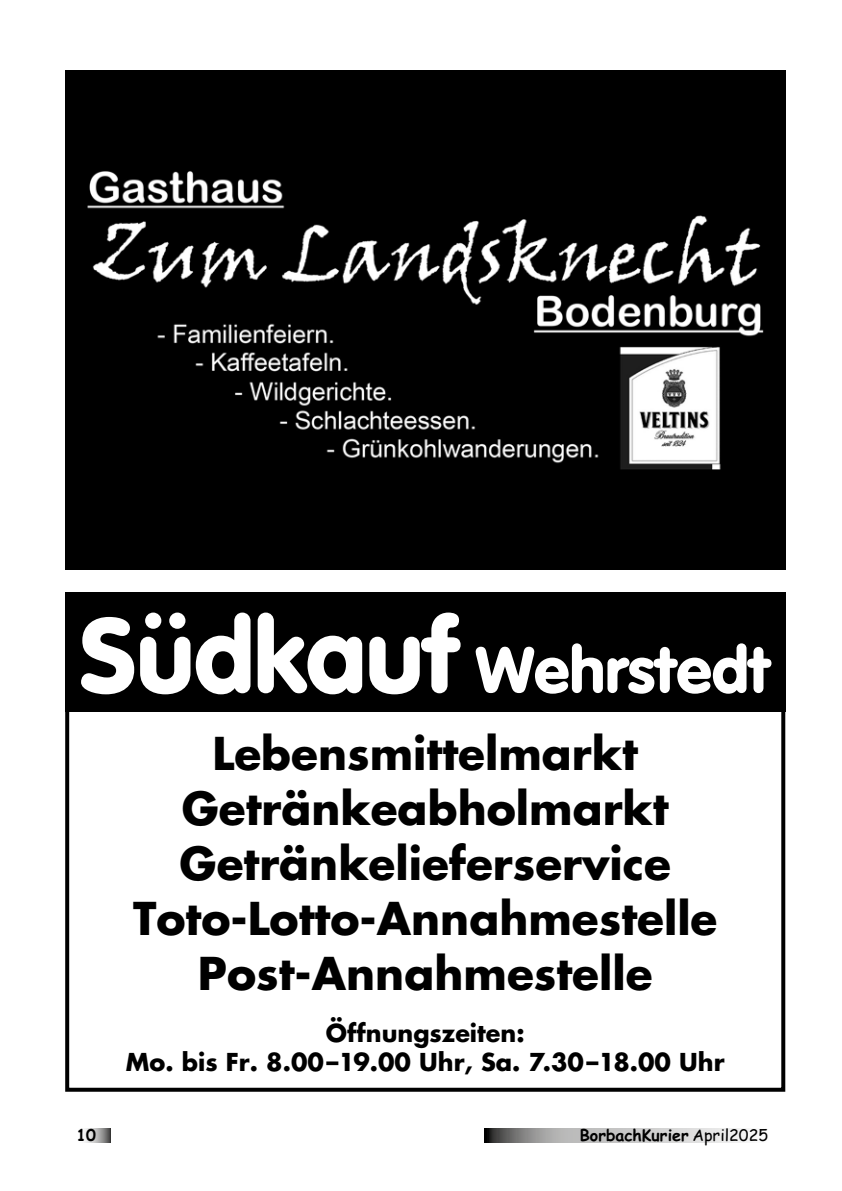
<style>
.page{position:relative;width:842px;height:1191px;background:#fff}
.page>*{position:absolute;margin:0;border:0;box-sizing:border-box;transform-origin:0 0}
.t1{font:900 64px "VAG Rounded";color:#fff}
.t2{font:700 44px/55px "Futura";color:#000;text-align:center}
.t3{font:700 24px/28.8px "Futura";color:#000;text-align:center}
.t4{font:16px "Comic Sans MS Bold";color:#000}
.t5{font:700 16px "Comic Sans MS";color:#000}
.s1{font-size:104px}
.s2{font-family:"Comic Sans MS"}
</style>
<div class="page">
<svg style="left:485px;top:1128px;width:262px;height:14px;background:#b8b8b7"></svg>
<svg style="left:84px;top:1128px;width:27px;height:14px"></svg>
<div style="left:65px;top:592px;width:720px;height:499px;border:4px solid #000"></div>
<div style="left:65px;top:592px;width:720px;height:119px;background:#000"></div>
<img style="left:65px;top:71px;width:720px;height:499px">
<h1 class="t1" style="left:81px;top:631px;width:691px"><span class="s1">Südkauf</span> Wehrstedt</h1>
<p class="t2" style="left:133px;top:724px;width:586px">Lebensmittelmarkt<br>Getränkeabholmarkt<br>Getränkelieferservice<br>Toto-Lotto-Annahmestelle<br>Post-Annahmestelle</p>
<p class="t3" style="left:126px;top:1018px;width:600px">Öffnungszeiten:<br>Mo. bis Fr. 8.00–19.00 Uhr, Sa. 7.30–18.00 Uhr</p>
<p class="t5" style="left:77px;top:1123px;width:21px">10</p>
<p class="t4" style="left:580px;top:1123px;width:190px">BorbachKurier <span class="s2">April2025</span></p>
</div>
